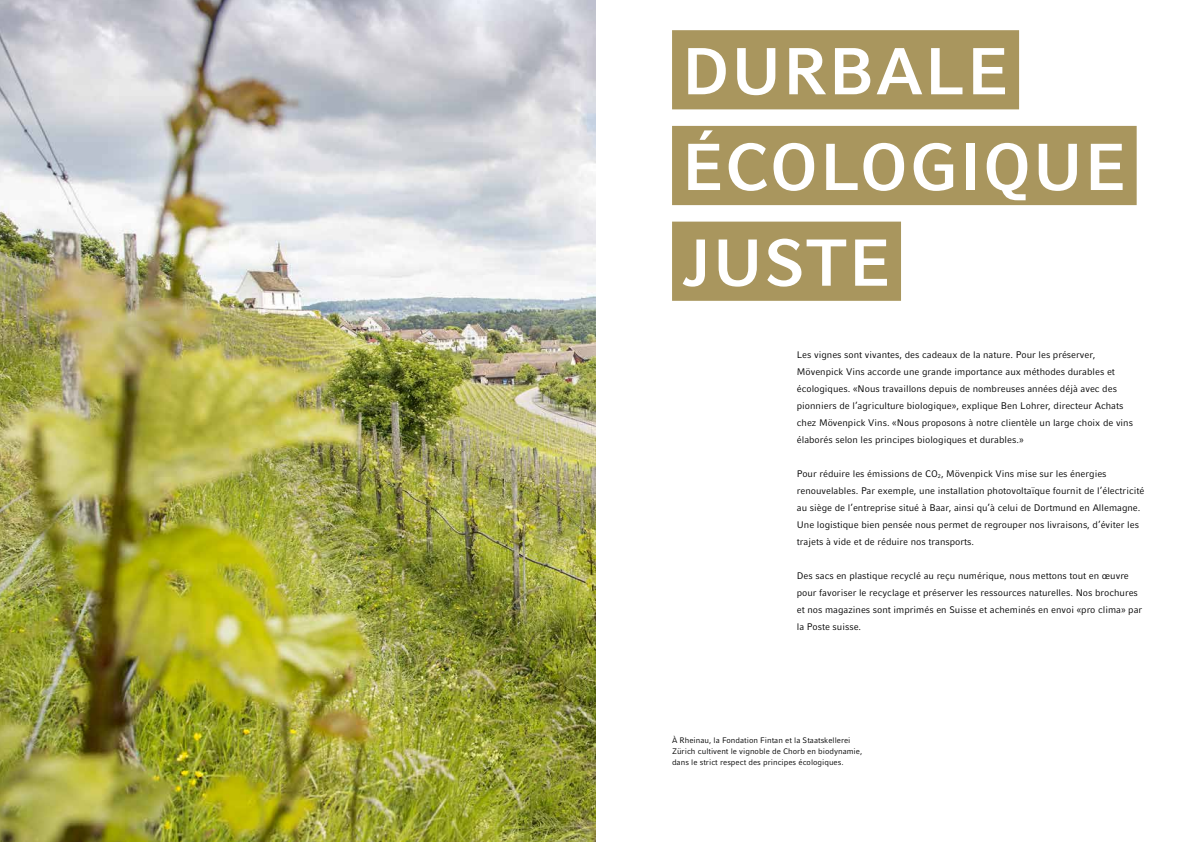
<style>
.page{position:relative;width:1191px;height:842px;background:#fff}
.page>*{position:absolute;margin:0;border:0;box-sizing:border-box;transform-origin:0 0}
.t1{font:700 66px/95.7px "Compatil Fact LT Pro";letter-spacing:.02em;color:#fff}
.t2{font:9.5px/17px "Compatil Fact LT Pro";color:#000}
.t3{font:8px/11px "Compatil Fact LT Pro";color:#000}
</style>
<div class="page">
<img style="left:0;top:0;width:595px;height:842px">
<div style="left:672px;top:30px;width:347px;height:79px;background:#a9965e"></div>
<div style="left:672px;top:126px;width:464px;height:79px;background:#a9965e"></div>
<div style="left:672px;top:222px;width:229px;height:79px;background:#a9965e"></div>
<h1 class="t1" style="left:681px;top:24px;width:445px">DURBALE<br>ÉCOLOGIQUE<br>JUSTE</h1>
<p class="t2" style="left:797px;top:347px;width:338px">Les vignes sont vivantes, des cadeaux de la nature. Pour les préserver, Mövenpick Vins accorde une grande importance aux méthodes durables et écologiques. «Nous travaillons depuis de nombreuses années déjà avec des pionniers de l’agriculture biologique», explique Ben Lohrer, directeur Achats chez Mövenpick Vins. «Nous proposons à notre clientèle un large choix de vins élaborés selon les principes biologiques et durables.»</p>
<p class="t2" style="left:797px;top:466px;width:349px">Pour réduire les émissions de CO<sub>2</sub>, Mövenpick Vins mise sur les énergies renouvelables. Par exemple, une installation photovoltaïque fournit de l’électricité au siège de l’entreprise situé à Baar, ainsi qu’à celui de Dortmund en Allemagne.<br>Une logistique bien pensée nous permet de regrouper nos livraisons, d’éviter les trajets à vide et de réduire nos transports.</p>
<p class="t2" style="left:797px;top:567px;width:347px">Des sacs en plastique recyclé au reçu numérique, nous mettons tout en œuvre pour favoriser le recyclage et préserver les ressources naturelles. Nos brochures et nos magazines sont imprimés en Suisse et acheminés en envoi «pro clima» par la Poste suisse.</p>
<p class="t3" style="left:672px;top:735px;width:192px">À Rheinau, la Fondation Fintan et la Staatskellerei<br>Zürich cultivent le vignoble de Chorb en biodynamie, dans le strict respect des principes écologiques.</p>
</div>
